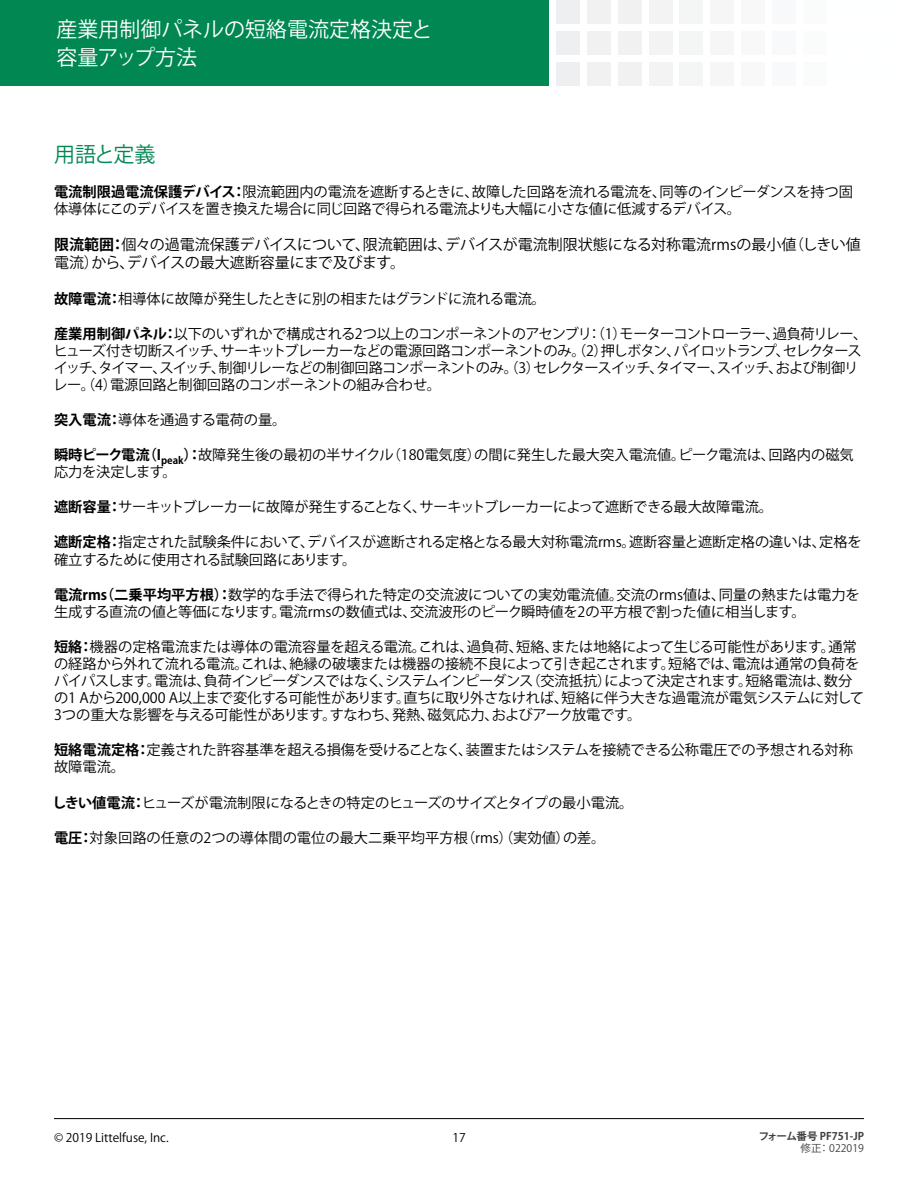
<style>
.page{position:relative;width:918px;height:1188px;background:#fff}
.page>*{position:absolute;margin:0;border:0;box-sizing:border-box;transform-origin:0 0}
.t1{font:21px/28.5px "Koz Go Pr 6 N";color:#fff}
.Heading_3{font:21px "Koz Go Pr 6 N";letter-spacing:-.04em;color:#008752}
.Body{font:15px/18px "Koz Go Pr 6 N";color:#000}
.Body-2{font:14.25px/17.1px "Koz Go Pr 6 N";letter-spacing:-.02em;color:#000}
.Body-3{font:14.25px/17.1px "Koz Go Pr 6 N";color:#000}
.Body-4{font:14.25px/17.1px "Koz Go Pr 6 N";letter-spacing:-.055em;color:#000}
.t2{font:12px "Koz Go Pr 6 N";color:#000}
.Form_No__Rev{font:700 10.5px "Koz Go Pr 6 N";color:#414042}
.Form_No__Rev-2{font:10.5px "Koz Go Pr 6 N";color:#414042}
.s1{font-weight:700}
</style>
<div class="page">
<div style="left:556px;top:0;width:24px;height:24px;background:#eeeff0"></div>
<div style="left:587px;top:0;width:24px;height:24px;background:#f1f1f1"></div>
<div style="left:556px;top:31px;width:24px;height:24px;background:#eeeff0"></div>
<div style="left:587px;top:31px;width:24px;height:24px;background:#f1f1f1"></div>
<div style="left:556px;top:62px;width:24px;height:23px;background:#eeeff0"></div>
<div style="left:587px;top:62px;width:24px;height:23px;background:#f1f1f1"></div>
<div style="left:618px;top:0;width:24px;height:24px;background:#f1f1f1"></div>
<div style="left:618px;top:31px;width:24px;height:24px;background:#f1f1f1"></div>
<div style="left:649px;top:31px;width:23px;height:24px;background:#f3f3f4"></div>
<div style="left:618px;top:62px;width:24px;height:23px;background:#f1f1f1"></div>
<div style="left:649px;top:62px;width:23px;height:23px;background:#f3f3f4"></div>
<div style="left:680px;top:0;width:23px;height:24px;background:#f4f5f5"></div>
<div style="left:710px;top:0;width:24px;height:24px;background:#f6f6f7"></div>
<div style="left:680px;top:31px;width:23px;height:24px;background:#f4f5f5"></div>
<div style="left:710px;top:31px;width:24px;height:24px;background:#f6f6f7"></div>
<div style="left:680px;top:62px;width:23px;height:23px;background:#f4f5f5"></div>
<div style="left:710px;top:62px;width:24px;height:23px;background:#f6f6f7"></div>
<div style="left:741px;top:0;width:24px;height:24px;background:#f8f8f9"></div>
<div style="left:772px;top:0;width:23px;height:24px;background:#f8f9fb"></div>
<div style="left:741px;top:31px;width:24px;height:24px;background:#f8f8f9"></div>
<div style="left:772px;top:31px;width:23px;height:24px;background:#f8f9fb"></div>
<div style="left:741px;top:62px;width:24px;height:23px;background:#f8f8f9"></div>
<div style="left:772px;top:62px;width:23px;height:23px;background:#f8f9fb"></div>
<div style="left:803px;top:0;width:23px;height:24px;background:#fafcfc"></div>
<div style="left:803px;top:31px;width:23px;height:24px;background:#fafcfc"></div>
<div style="left:803px;top:62px;width:23px;height:23px;background:#fafcfc"></div>
<div style="left:0;top:0;width:549px;height:85px;background:#008752"></div>
<div style="left:649px;top:0;width:23px;height:24px;background:#f3f3f4"></div>
<hr style="left:54px;top:1118px;width:810px;height:1px;background:#000">
<h1 class="t1" style="left:56px;top:15px;width:378px">産業用制御パネルの短絡電流定格決定と容量アップ方法</h1>
<p class="Heading_3" style="left:54px;top:143px;width:103px">用語と定義</p>
<p class="Body-2" style="left:54px;top:184px;width:801px"><span class="s1">電流制限過電流保護デバイス：</span>限流範囲内の電流を遮断するときに、故障した回路を流れる電流を、同等のインピーダンスを持つ固体導体にこのデバイスを置き換えた場合に同じ回路で得られる電流よりも大幅に小さな値に低減するデバイス。</p>
<p class="Body" style="left:54px;top:236px;width:808px"><span class="s1">限流範囲：</span>個々の過電流保護デバイスについて、限流範囲は、デバイスが電流制限状態になる対称電流rmsの最小値（しきい値電流）から、デバイスの最大遮断容量にまで及びます。</p>
<p class="Body-2" style="left:54px;top:290px;width:493px"><span class="s1">故障電流：</span>相導体に故障が発生したときに別の相またはグランドに流れる電流。</p>
<p class="Body-4" style="left:53px;top:325px;width:816px"><span class="s1">産業用制御パネル：</span>以下のいずれかで構成される2つ以上のコンポーネントのアセンブリ：（1）モーターコントローラー、過負荷リレー、ヒューズ付き切断スイッチ、サーキットブレーカーなどの電源回路コンポーネントのみ。（2）押しボタン、パイロットランプ、セレクタースイッチ、タイマー、スイッチ、制御リレーなどの制御回路コンポーネントのみ。（3）セレクタースイッチ、タイマー、スイッチ、および制御リレー。（4）電源回路と制御回路のコンポーネントの組み合わせ。</p>
<p class="Body-3" style="left:54px;top:412px;width:234px"><span class="s1">突入電流：</span>導体を通過する電荷の量。</p>
<p class="Body-3" style="left:54px;top:447px;width:801px"><span class="s1">瞬時ピーク電流（I</span><sub>peak</sub><span class="s1">）：</span>故障発生後の最初の半サイクル（180電気度）の間に発生した最大突入電流値。ピーク電流は、回路内の磁気応力を決定します。</p>
<p class="Body-2" style="left:54px;top:499px;width:720px"><span class="s1">遮断容量：</span>サーキットブレーカーに故障が発生することなく、サーキットブレーカーによって遮断できる最大故障電流。</p>
<p class="Body-3" style="left:54px;top:534px;width:809px"><span class="s1">遮断定格：</span>指定された試験条件において、デバイスが遮断される定格となる最大対称電流rms。遮断容量と遮断定格の違いは、定格を確立するために使用される試験回路にあります。</p>
<p class="Body-3" style="left:54px;top:586px;width:807px"><span class="s1">電流rms（二乗平均平方根）：</span>数学的な手法で得られた特定の交流波についての実効電流値。交流のrms値は、同量の熱または電力を生成する直流の値と等価になります。電流rmsの数値式は、交流波形のピーク瞬時値を2の平方根で割った値に相当します。</p>
<p class="Body-2" style="left:54px;top:638px;width:812px"><span class="s1">短絡：</span>機器の定格電流または導体の電流容量を超える電流。これは、過負荷、短絡、または地絡によって生じる可能性があります。通常の経路から外れて流れる電流。これは、絶縁の破壊または機器の接続不良によって引き起こされます。短絡では、電流は通常の負荷をバイパスします。電流は、負荷インピーダンスではなく、システムインピーダンス（交流抵抗）によって決定されます。短絡電流は、数分の1 Aから200,000 A以上まで変化する可能性があります。直ちに取り外さなければ、短絡に伴う大きな過電流が電気システムに対して3つの重大な影響を与える可能性があります。すなわち、発熱、磁気応力、およびアーク放電です。</p>
<p class="Body-2" style="left:54px;top:742px;width:801px"><span class="s1">短絡電流定格：</span>定義された許容基準を超える損傷を受けることなく、装置またはシステムを接続できる公称電圧での予想される対称故障電流。</p>
<p class="Body-2" style="left:52px;top:794px;width:582px"><span class="s1">しきい値電流：</span>ヒューズが電流制限になるときの特定のヒューズのサイズとタイプの最小電流。</p>
<p class="Body-3" style="left:54px;top:829px;width:553px"><span class="s1">電圧：</span>対象回路の任意の2つの導体間の電位の最大二乗平均平方根（rms）（実効値）の差。</p>
<p class="Form_No__Rev" style="left:759px;top:1131px;width:107px">フォーム番号 PF751-JP</p>
<p class="Form_No__Rev-2" style="left:801px;top:1143px;width:65px">修正： 022019</p>
<p class="t2" style="left:54px;top:1131px;width:116px">© 2019 Littelfuse, Inc.</p>
<p class="t2" style="left:452px;top:1131px;width:15px">17</p>
<p class="t2" style="left:788px;top:1131px;width:77px">Littelfuse.com</p>
</div>
